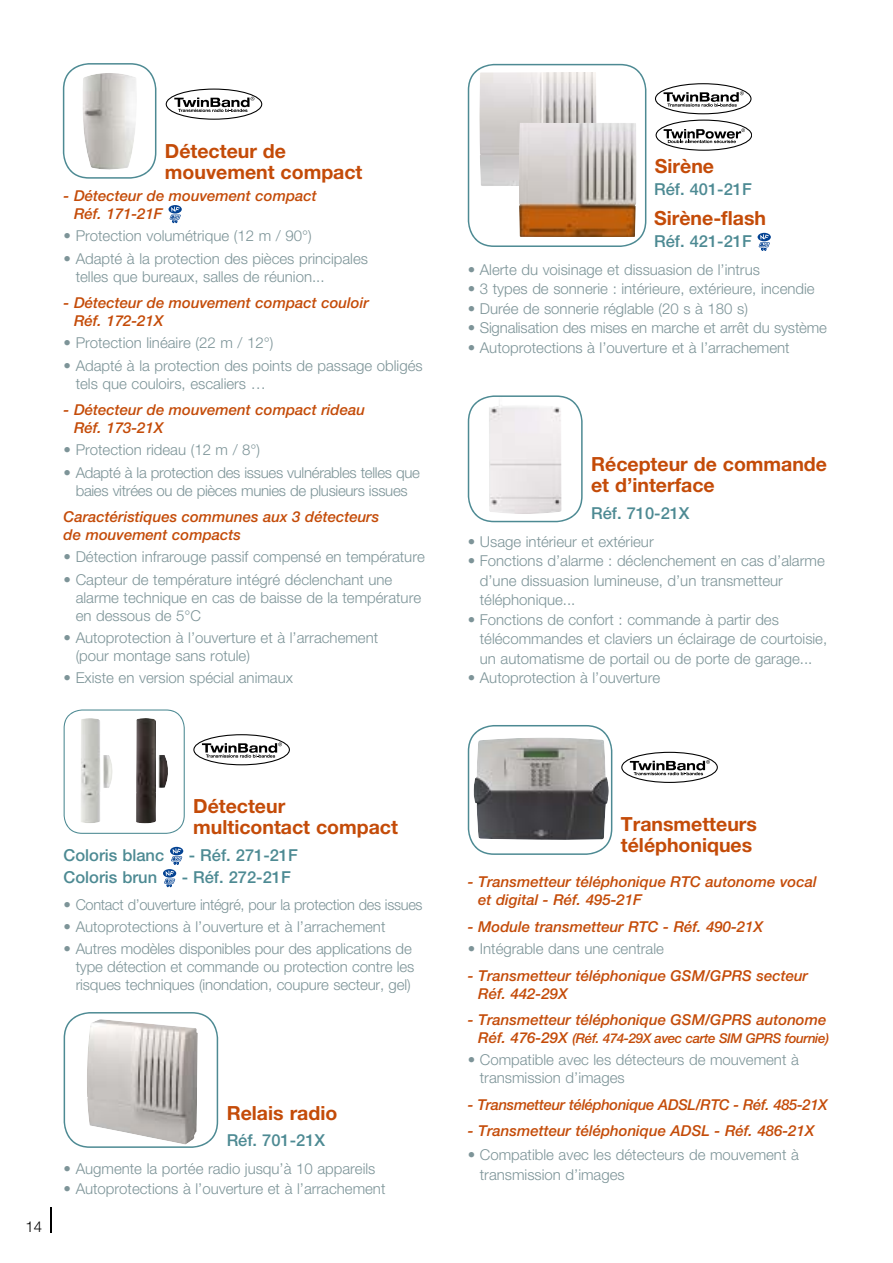
<style>
.page{position:relative;width:893px;height:1263px;background:#fff}
.page>*{position:absolute;margin:0;border:0;box-sizing:border-box;transform-origin:0 0}
.t1{font:700 19.5px/21px "Helvetica Neue";color:#c44b08}
.t2{font:500 16.5px "Helvetica Neue";color:#4d8a93}
.t3{font:300 15px/18px "Helvetica Neue";color:#7d9498}
.t4{font:italic 500 15px/18px "Helvetica Neue";color:#c44b08}
.t5{font:300 15px/18px "Helvetica Neue";letter-spacing:-.02em;color:#7d9498;text-align:center}
.t6{font:italic 500 15px "Helvetica Neue";letter-spacing:-.02em;color:#c44b08}
.t7{font:300 15px "Helvetica Neue";color:#000}
.t8{font:italic 500 13.5px "Helvetica Neue";letter-spacing:-.03em;color:#c44b08}
.s1{font-size:15px}
</style>
<div class="page">
<svg style="left:168px;top:205px;width:14px;height:18px"></svg>
<svg style="left:163px;top:847px;width:20px;height:40px"></svg>
<svg style="left:757px;top:233px;width:13px;height:18px"></svg>
<svg style="left:63px;top:63px;width:93px;height:116px"></svg>
<div style="left:166px;top:89px;width:96px;height:31px;border:1px solid #000;border-radius:50%"></div>
<svg style="left:174px;top:97px;width:80px;height:15px"></svg>
<svg style="left:468px;top:64px;width:178px;height:183px"></svg>
<img style="left:519px;top:123px;width:117px;height:114px">
<svg style="left:655px;top:84px;width:96px;height:30px"></svg>
<div style="left:655px;top:83px;width:96px;height:31px;border:1px solid #000;border-radius:50%"></div>
<svg style="left:663px;top:91px;width:80px;height:16px"></svg>
<div style="left:655px;top:120px;width:97px;height:31px;border:1px solid #000;border-radius:50%"></div>
<svg style="left:663px;top:128px;width:82px;height:15px"></svg>
<svg style="left:468px;top:395px;width:114px;height:127px"></svg>
<svg style="left:64px;top:1012px;width:154px;height:136px"></svg>
<svg style="left:468px;top:725px;width:144px;height:130px"></svg>
<svg style="left:621px;top:752px;width:96px;height:30px"></svg>
<div style="left:621px;top:752px;width:96px;height:31px;border:1px solid #000;border-radius:50%"></div>
<svg style="left:630px;top:760px;width:80px;height:15px"></svg>
<div style="left:193px;top:734px;width:97px;height:31px;border:1px solid #000;border-radius:50%"></div>
<svg style="left:202px;top:742px;width:80px;height:16px"></svg>
<svg style="left:64px;top:709px;width:121px;height:125px"></svg>
<img style="left:136px;top:718px;width:32px;height:105px">
<hr style="left:50px;top:1208px;width:2px;height:25px;background:#000">
<h1 class="t1" style="left:165px;top:142px;width:199px">Détecteur de mouvement compact</h1>
<p class="t4" style="left:74px;top:188px;width:244px;text-indent:-10px">- Détecteur de mouvement compact<br>Réf. 171-21F</p>
<p class="t3" style="left:64px;top:228px;width:249px">• Protection volumétrique (12 m / 90°)</p>
<p class="t3" style="left:76px;top:251px;width:294px;text-indent:-12px">• Adapté à la protection des pièces principales telles que bureaux, salles de réunion...</p>
<p class="t4" style="left:74px;top:295px;width:296px;text-indent:-10px">- Détecteur de mouvement compact couloir<br>Réf. 172-21X</p>
<p class="t3" style="left:64px;top:335px;width:211px">• Protection linéaire (22 m / 12°)</p>
<p class="t3" style="left:76px;top:358px;width:348px;text-indent:-12px">• Adapté à la protection des points de passage obligés tels que couloirs, escaliers …</p>
<p class="t4" style="left:74px;top:402px;width:292px;text-indent:-10px">- Détecteur de mouvement compact rideau<br>Réf. 173-21X</p>
<p class="t3" style="left:64px;top:442px;width:198px">• Protection rideau (12 m / 8°)</p>
<p class="t5" style="left:64px;top:465px;width:358px">• Adapté à la protection des issues vulnérables telles que baies vitrées ou de pièces munies de plusieurs issues</p>
<p class="t4" style="left:64px;top:509px;width:317px">Caractéristiques communes aux 3 détecteurs de mouvement compacts</p>
<p class="t3" style="left:64px;top:549px;width:363px">• Détection infrarouge passif compensé en température</p>
<p class="t3" style="left:76px;top:572px;width:347px;text-indent:-12px">• Capteur de température intégré déclenchant une alarme technique en cas de baisse de la température en dessous de 5°C</p>
<p class="t3" style="left:76px;top:630px;width:304px;text-indent:-12px">• Autoprotection à l’ouverture et à l’arrachement (pour montage sans rotule)</p>
<p class="t3" style="left:64px;top:670px;width:231px">• Existe en version spécial animaux</p>
<h1 class="t1" style="left:655px;top:157px;width:61px">Sirène</h1>
<p class="t2" style="left:654px;top:183px;width:99px">Réf. 401-21F</p>
<h1 class="t1" style="left:654px;top:209px;width:113px">Sirène-flash</h1>
<p class="t2" style="left:654px;top:235px;width:99px">Réf. 421-21F</p>
<p class="t3" style="left:468px;top:262px;width:294px">• Alerte du voisinage et dissuasion de l’intrus</p>
<p class="t3" style="left:468px;top:281px;width:348px">• 3 types de sonnerie : intérieure, extérieure, incendie</p>
<p class="t3" style="left:468px;top:301px;width:282px">• Durée de sonnerie réglable (20 s à 180 s)</p>
<p class="t3" style="left:468px;top:320px;width:361px">• Signalisation des mises en marche et arrêt du système</p>
<p class="t3" style="left:468px;top:340px;width:323px">• Autoprotections à l’ouverture et à l’arrachement</p>
<h1 class="t1" style="left:591px;top:456px;width:237px">Récepteur de commande et d’interface</h1>
<p class="t2" style="left:591px;top:507px;width:100px">Réf. 710-21X</p>
<p class="t3" style="left:468px;top:534px;width:187px">• Usage intérieur et extérieur</p>
<p class="t3" style="left:480px;top:553px;width:346px;line-height:19.5px;text-indent:-12px">• Fonctions d’alarme : déclenchement en cas d’alarme d’une dissuasion lumineuse, d’un transmetteur téléphonique...</p>
<p class="t3" style="left:480px;top:611px;width:349px;line-height:19.5px;text-indent:-12px">• Fonctions de confort : commande à partir des télécommandes et claviers un éclairage de courtoisie, un automatisme de portail ou de porte de garage...</p>
<p class="t3" style="left:468px;top:670px;width:194px">• Autoprotection à l’ouverture</p>
<h1 class="t1" style="left:193px;top:798px;width:206px">Détecteur multicontact compact</h1>
<p class="t2" style="left:64px;top:849px;width:102px">Coloris blanc</p>
<p class="t2" style="left:189px;top:849px;width:111px">- Réf. 271-21F</p>
<p class="t2" style="left:64px;top:871px;width:95px">Coloris brun</p>
<p class="t2" style="left:182px;top:871px;width:111px">- Réf. 272-21F</p>
<p class="t5" style="left:64px;top:897px;width:360px">• Contact d’ouverture intégré, pour la protection des issues</p>
<p class="t3" style="left:64px;top:919px;width:323px">• Autoprotections à l’ouverture et à l’arrachement</p>
<p class="t3" style="left:76px;top:941px;width:340px;text-indent:-12px">• Autres modèles disponibles pour des applications de type détection et commande ou protection contre les risques techniques (inondation, coupure secteur, gel)</p>
<p class="t7" style="left:26px;top:1221px;width:18px">14</p>
<h1 class="t1" style="left:227px;top:1104px;width:112px">Relais radio</h1>
<p class="t2" style="left:227px;top:1134px;width:100px">Réf. 701-21X</p>
<p class="t3" style="left:64px;top:1161px;width:313px">• Augmente la portée radio jusqu’à 10 appareils</p>
<p class="t3" style="left:64px;top:1181px;width:323px">• Autoprotections à l’ouverture et à l’arrachement</p>
<h1 class="t1" style="left:621px;top:816px;width:137px">Transmetteurs téléphoniques</h1>
<p class="t4" style="left:478px;top:875px;width:340px;text-indent:-10px">- Transmetteur téléphonique RTC autonome vocal et digital - Réf. 495-21F</p>
<p class="t4" style="left:468px;top:919px;width:297px">- Module transmetteur RTC - Réf. 490-21X</p>
<p class="t3" style="left:468px;top:941px;width:198px">• Intégrable dans une centrale</p>
<p class="t4" style="left:478px;top:968px;width:331px;text-indent:-10px">- Transmetteur téléphonique GSM/GPRS secteur<br>Réf. 442-29X</p>
<p class="t4" style="left:468px;top:1012px;width:360px">- Transmetteur téléphonique GSM/GPRS autonome</p>
<p class="t8" style="left:478px;top:1033px;width:352px"><span class="s1">Réf. 476-29X</span> (Réf. 474-29X avec carte SIM GPRS fournie)</p>
<p class="t3" style="left:480px;top:1052px;width:320px;text-indent:-12px">• Compatible avec les détecteurs de mouvement à transmission d’images</p>
<p class="t6" style="left:468px;top:1099px;width:361px">- Transmetteur téléphonique ADSL/RTC - Réf. 485-21X</p>
<p class="t4" style="left:468px;top:1124px;width:348px">- Transmetteur téléphonique ADSL - Réf. 486-21X</p>
<p class="t3" style="left:480px;top:1146px;width:320px;line-height:19.5px;text-indent:-12px">• Compatible avec les détecteurs de mouvement à transmission d’images</p>
</div>
